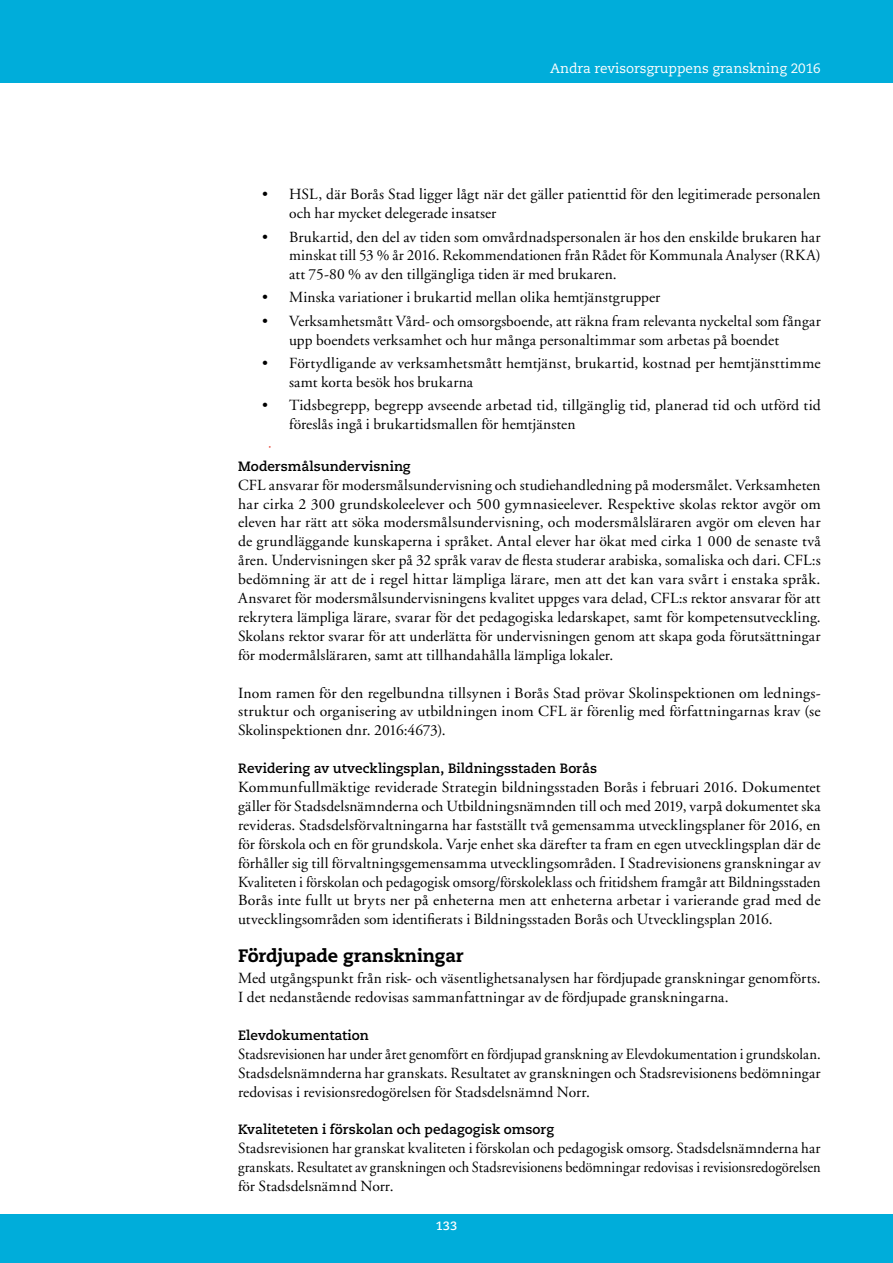
<style>
.page{position:relative;width:893px;height:1263px;background:#fff}
.page>*{position:absolute;margin:0;border:0;box-sizing:border-box;transform-origin:0 0}
.t1{font:800 18px "Caecilia LT Std";letter-spacing:-.01em;color:#000}
.t2{font:15.45px/18.9px "Adobe Garamond";letter-spacing:.01em;color:#000}
.t3{font:15.45px/18.9px "Adobe Garamond";letter-spacing:.01em;color:#000;text-align:justify;scale:.94 1}
.t4{font:15.45px "Garamond";color:#e42313}
.t5{font:700 13.5px "Caecilia LT Std";color:#000}
.t6{font:13.5px "Caecilia LT Std";color:#fff}
.t7{font:700 12px "Caecilia LT Std";color:#fff}
</style>
<div class="page">
<div style="left:0;top:0;width:893px;height:83px;background:#00adda"></div>
<div style="left:0;top:1214px;width:893px;height:49px;background:#00adda"></div>
<p class="t6" style="left:550px;top:60px;width:272px">Andra revisorsgruppens granskning 2016</p>
<p class="t2" style="left:289px;top:185px;width:533px;text-indent:-27px">• HSL, där Borås Stad ligger lågt när det gäller patienttid för den legitimerade personalen och har mycket delegerade insatser</p>
<p class="t2" style="left:289px;top:228px;width:533px;text-align:justify;text-indent:-27px">• Brukartid, den del av tiden som omvårdnadspersonalen är hos den enskilde brukaren har minskat till 53 % år 2016. Rekommendationen från Rådet för Kommunala Analyser (RKA) att 75-80 % av den tillgängliga tiden är med brukaren.</p>
<p class="t2" style="left:262px;top:289px;width:400px">• Minska variationer i brukartid mellan olika hemtjänstgrupper</p>
<p class="t2" style="left:289px;top:312px;width:533px;text-indent:-27px">• Verksamhetsmått Vård- och omsorgsboende, att räkna fram relevanta nyckeltal som fångar upp boendets verksamhet och hur många personaltimmar som arbetas på boendet</p>
<p class="t2" style="left:289px;top:354px;width:533px;text-indent:-27px">• Förtydligande av verksamhetsmått hemtjänst, brukartid, kostnad per hemtjänsttimme samt korta besök hos brukarna</p>
<p class="t2" style="left:289px;top:396px;width:533px;text-indent:-27px">• Tidsbegrepp, begrepp avseende arbetad tid, tillgänglig tid, planerad tid och utförd tid föreslås ingå i brukartidsmallen för hemtjänsten</p>
<p class="t4" style="left:265px;top:438px;width:7px">·</p>
<p class="t5" style="left:238px;top:458px;width:174px">Modersmålsundervisning</p>
<p class="t2" style="left:238px;top:476px;width:584px;text-align:justify">CFL ansvarar för modersmålsundervisning och studiehandledning på modersmålet. Verksamheten har cirka 2 300 grundskoleelever och 500 gymnasieelever. Respektive skolas rektor avgör om eleven har rätt att söka modersmålsundervisning, och modersmålsläraren avgör om eleven har de grundläggande kunskaperna i språket. Antal elever har ökat med cirka 1 000 de senaste två åren. Undervisningen sker på 32 språk varav de flesta studerar arabiska, somaliska och dari. CFL:s bedömning är att de i regel hittar lämpliga lärare, men att det kan vara svårt i enstaka språk.<br>Ansvaret för modersmålsundervisningens kvalitet uppges vara delad, CFL:s rektor ansvarar för att rekrytera lämpliga lärare, svarar för det pedagogiska ledarskapet, samt för kompetensutveckling.<br>Skolans rektor svarar för att underlätta för undervisningen genom att skapa goda förutsättningar för modermålsläraren, samt att tillhandahålla lämpliga lokaler.</p>
<p class="t2" style="left:238px;top:684px;width:584px;text-align:justify">Inom ramen för den regelbundna tillsynen i Borås Stad prövar Skolinspektionen om lednings&shy;struktur och organisering av utbildningen inom CFL är förenlig med författningarnas krav (se Skolinspektionen dnr. 2016:4673).</p>
<p class="t5" style="left:238px;top:760px;width:360px">Revidering av utvecklingsplan, Bildningsstaden Borås</p>
<p class="t2" style="left:238px;top:778px;width:584px;text-align:justify">Kommunfullmäktige reviderade Strategin bildningsstaden Borås i februari 2016. Dokumentet gäller för Stadsdelsnämnderna och Utbildningsnämnden till och med 2019, varpå dokumentet ska revideras. Stadsdelsförvaltningarna har fastställt två gemensamma utvecklingsplaner för 2016, en för förskola och en för grundskola. Varje enhet ska därefter ta fram en egen utvecklingsplan där de förhåller sig till förvaltningsgemensamma utvecklingsområden. I Stadrevisionens granskningar av Kvaliteten i förskolan och pedagogisk omsorg/förskoleklass och fritidshem framgår att Bildningsstaden Borås inte fullt ut bryts ner på enheterna men att enheterna arbetar i varierande grad med de utvecklingsområden som identifierats i Bildningsstaden Borås och Utvecklingsplan 2016.</p>
<p class="t1" style="left:238px;top:945px;width:227px">Fördjupade granskningar</p>
<p class="t2" style="left:238px;top:969px;width:584px">Med utgångspunkt från risk- och väsentlighetsanalysen har fördjupade granskningar genomförts.<br>I det nedanstående redovisas sammanfattningar av de fördjupade granskningarna.</p>
<p class="t5" style="left:238px;top:1027px;width:132px">Elevdokumentation</p>
<p class="t3" style="left:238px;top:1045px;width:621px">Stadsrevisionen har under året genomfört en fördjupad granskning av Elevdokumentation i grundskolan.<br>Stadsdelsnämnderna har granskats. Resultatet av granskningen och Stadsrevisionens bedömningar redovisas i revisionsredogörelsen för Stadsdelsnämnd Norr.</p>
<p class="t5" style="left:238px;top:1122px;width:317px">Kvaliteteten i förskolan och pedagogisk omsorg</p>
<p class="t2" style="left:238px;top:1139px;width:584px;text-align:justify">Stadsrevisionen har granskat kvaliteten i förskolan och pedagogisk omsorg. Stadsdelsnämnderna har granskats. Resultatet av granskningen och Stadsrevisionens bedömningar redovisas i revisionsredogörelsen för Stadsdelsnämnd Norr.</p>
<p class="t7" style="left:436px;top:1218px;width:23px">133</p>
</div>
